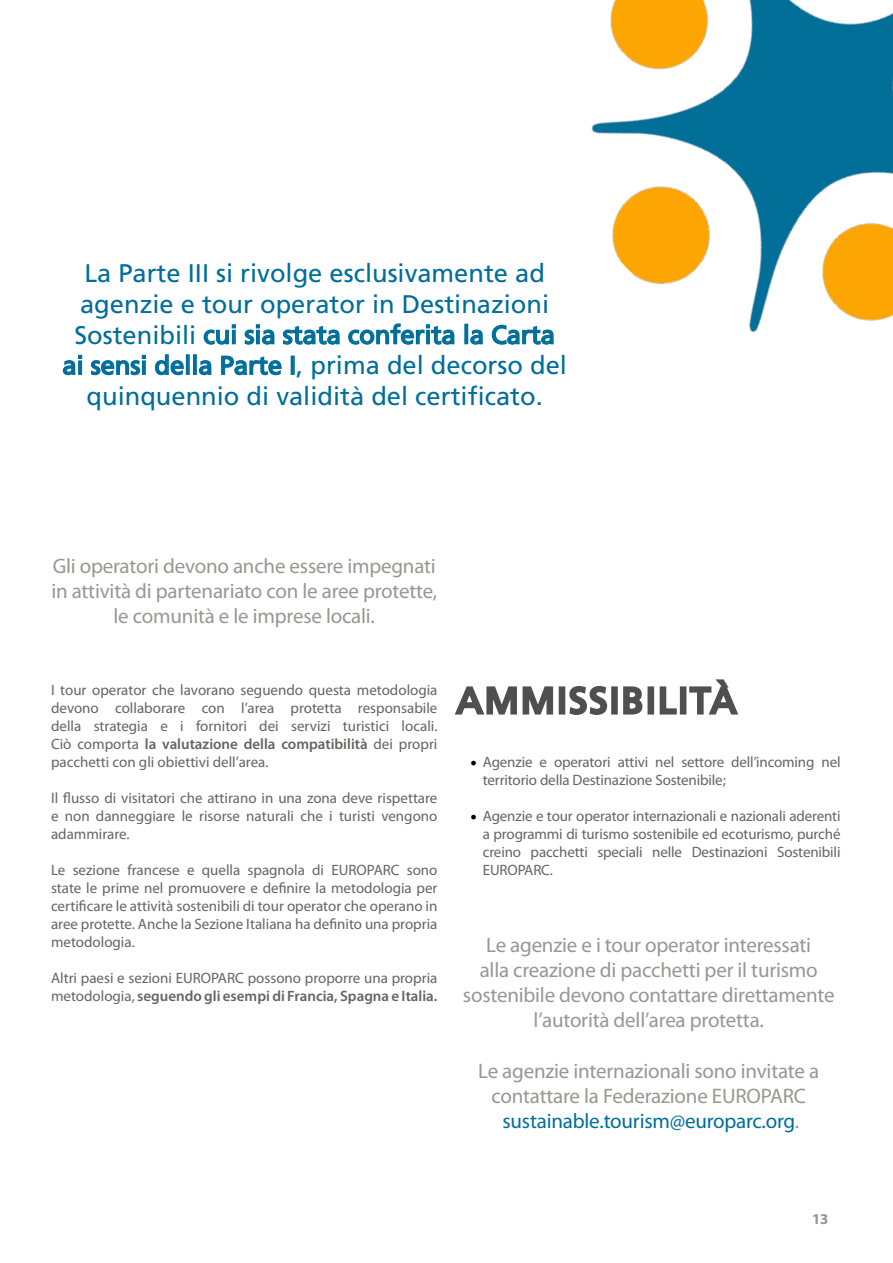
<style>
.page{position:relative;width:893px;height:1263px;background:#fff}
.page>*{position:absolute;margin:0;border:0;box-sizing:border-box;transform-origin:0 0}
.t1{font:36px "Frutiger LT Std";letter-spacing:.06em;color:#504f4f}
.t2{font:25.5px/30.6px "Frutiger LT Std";color:#006e9a;text-align:center}
.t3{font:21px/25.2px "Myriad Pro";letter-spacing:-.01em;color:#9b9594;text-align:center}
.t4{font:15px/18px "Myriad Pro";color:#676362;text-align:justify}
.t5{font:700 15px "Myriad Pro";color:#989391}
.s1{font-weight:600}
.s2{font-family:"Minion Pro";font-size:18px;color:#000}
.s3{color:#006e9a}
</style>
<div class="page">
<img style="left:591px;top:0;width:302px;height:333px">
<svg style="left:454px;top:686px;width:100px;height:29px"></svg>
<div style="left:559px;top:686px;width:6px;height:28px;border:3px solid #504f4f"></div>
<svg style="left:569px;top:686px;width:39px;height:29px"></svg>
<div style="left:611px;top:686px;width:7px;height:28px;border:3px solid #504f4f"></div>
<svg style="left:623px;top:686px;width:20px;height:29px"></svg>
<div style="left:647px;top:686px;width:7px;height:28px;border:3px solid #504f4f"></div>
<svg style="left:659px;top:686px;width:18px;height:29px"></svg>
<div style="left:680px;top:686px;width:6px;height:28px;border:3px solid #504f4f"></div>
<svg style="left:689px;top:679px;width:50px;height:36px"></svg>
<svg style="left:203px;top:324px;width:33px;height:21px"></svg>
<svg style="left:244px;top:324px;width:31px;height:21px"></svg>
<svg style="left:282px;top:325px;width:58px;height:20px"></svg>
<svg style="left:348px;top:323px;width:107px;height:22px"></svg>
<div style="left:464px;top:324px;width:4px;height:20px;border:2px solid #006e9a"></div>
<svg style="left:470px;top:329px;width:13px;height:16px"></svg>
<svg style="left:491px;top:324px;width:63px;height:21px"></svg>
<svg style="left:62px;top:355px;width:20px;height:21px"></svg>
<svg style="left:90px;top:355px;width:56px;height:21px"></svg>
<svg style="left:154px;top:354px;width:30px;height:22px"></svg>
<div style="left:186px;top:354px;width:4px;height:21px;border:2px solid #006e9a"></div>
<div style="left:193px;top:354px;width:4px;height:21px;border:2px solid #006e9a"></div>
<svg style="left:198px;top:360px;width:14px;height:16px"></svg>
<svg style="left:221px;top:355px;width:61px;height:21px"></svg>
<div style="left:291px;top:356px;width:4px;height:19px;border:2px solid #006e9a"></div>
<h2 class="t2" style="left:62px;top:258px;width:506px">La Parte III si rivolge esclusivamente ad agenzie e tour operator in Destinazioni Sostenibili cui sia stata conferita la Carta ai sensi della Parte I, prima del decorso del quinquennio di validità del certificato.</h2>
<h3 class="t3" style="left:51px;top:553px;width:387px">Gli operatori devono anche essere impegnati in attività di partenariato con le aree protette, le comunità e le imprese locali.</h3>
<p class="t4" style="left:51px;top:681px;width:388px">I tour operator che lavorano seguendo questa metodologia devono collaborare con l’area protetta responsabile della strategia e i fornitori dei servizi turistici locali.<br>Ciò comporta <span class="s1">la valutazione della compatibilità</span> dei propri pacchetti con gli obiettivi dell’area.</p>
<p class="t4" style="left:51px;top:789px;width:388px">Il flusso di visitatori che attirano in una zona deve rispettare e non danneggiare le risorse naturali che i turisti vengono adammirare.</p>
<p class="t4" style="left:51px;top:861px;width:388px">Le sezione francese e quella spagnola di EUROPARC sono state le prime nel promuovere e definire la metodologia per certificare le attività sostenibili di tour operator che operano in aree protette. Anche la Sezione Italiana ha definito una propria metodologia.</p>
<p class="t4" style="left:51px;top:969px;width:388px">Altri paesi e sezioni EUROPARC possono proporre una propria metodologia, <span class="s1">seguendo gli esempi di Francia, Spagna e Italia.</span></p>
<h1 class="t1" style="left:457px;top:679px;width:281px">AMM ISSIBILITÀ</h1>
<p class="t4" style="left:483px;top:753px;width:359px;text-indent:-13px"><span class="s2">•</span> Agenzie e operatori attivi nel settore dell’incoming nel territorio della Destinazione Sostenibile;</p>
<p class="t4" style="left:483px;top:807px;width:359px;text-indent:-13px"><span class="s2">•</span> Agenzie e tour operator internazionali e nazionali aderenti a programmi di turismo sostenibile ed ecoturismo, purché creino pacchetti speciali nelle Destinazioni Sostenibili EUROPARC.</p>
<h3 class="t3" style="left:463px;top:932px;width:373px">Le agenzie e i tour operator interessati<br>alla creazione di pacchetti per il turismo sostenibile devono contattare direttamente l’autorità dell’area protetta.</h3>
<h3 class="t3" style="left:478px;top:1058px;width:342px">Le agenzie internazionali sono invitate a contattare la Federazione EUROPARC <span class="s3">sustainable.tourism@europarc.org</span>.</h3>
<p class="t5" style="left:812px;top:1209px;width:18px">13</p>
</div>
